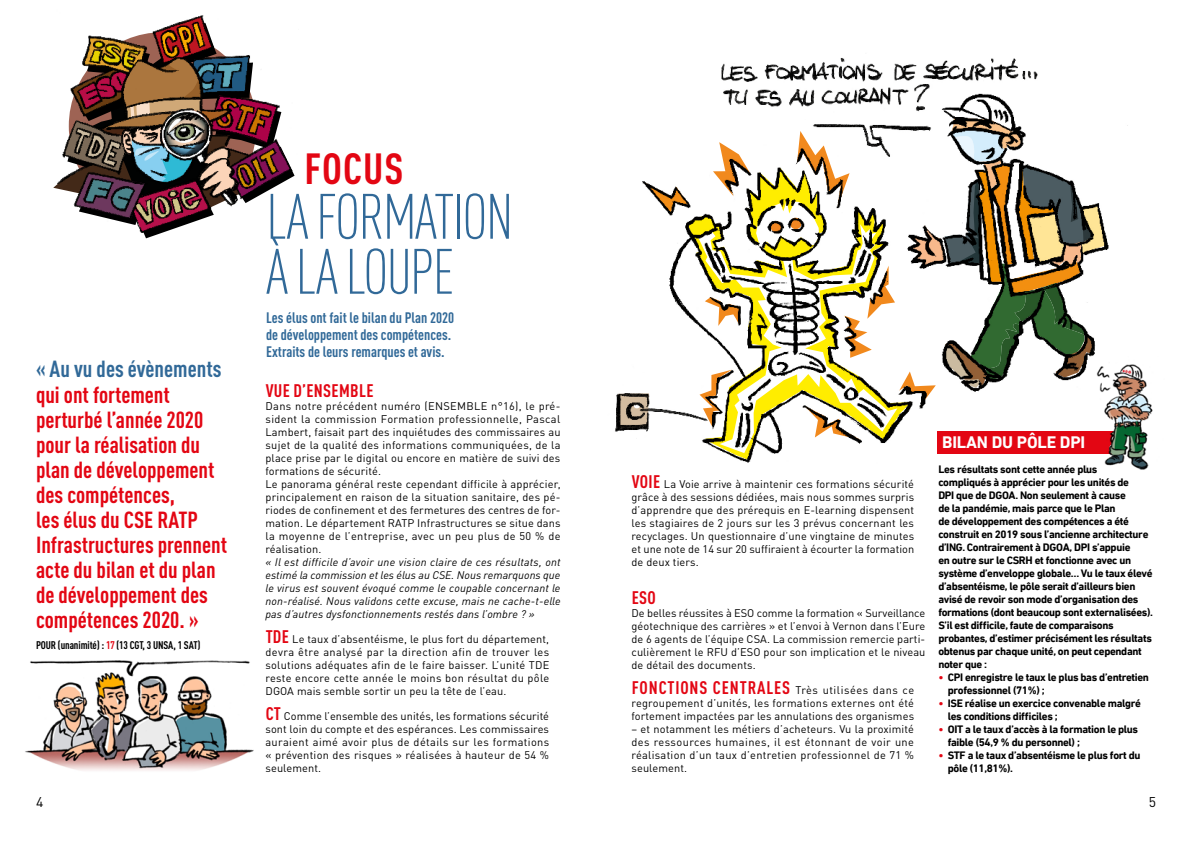
<style>
.page{position:relative;width:1191px;height:842px;background:#fff}
.page>*{position:absolute;margin:0;border:0;box-sizing:border-box;transform-origin:0 0}
.t1{font:300 condensed 63px/55px "DIN Pro";letter-spacing:-.03em;color:#316998}
.t2{font:700 condensed 43px "DIN Pro";letter-spacing:.02em;color:#e30613}
.t3{font:700 condensed 23px/25px "DIN Pro";color:#e30613}
.t4{font:700 condensed 23px "DIN Pro";color:#316998}
.t5{font:700 condensed 18px "DIN Pro";letter-spacing:.02em;color:#e30613}
.t6{font:700 17px "DIN Next LT Pro";letter-spacing:-.01em;color:#fff}
.t7{font:700 condensed 15px/17px "DIN Pro";color:#316998}
.t8{font:14px "DIN Pro";color:#000}
.t9{font:11px/13px "DIN Pro";letter-spacing:.015em;color:#000;text-align:justify}
.t10{font:700 11px/13px "DIN Next LT Pro";letter-spacing:-.03em;color:#000}
.t11{font:italic 11px/13px "DIN Pro";letter-spacing:.01em;color:#000;text-align:justify}
.t12{font:700 condensed 11px "DIN Pro";letter-spacing:-.01em;color:#000}
.s1{color:#e30613}
.s2{font-weight:700;font-stretch:condensed;font-size:18px;color:#e30613}
</style>
<div class="page">
<img style="left:25px;top:660px;width:229px;height:111px">
<svg style="left:615px;top:58px;width:513px;height:405px"></svg>
<img style="left:1087px;top:356px;width:66px;height:114px">
<img style="left:53px;top:17px;width:241px;height:221px">
<h3 class="t4" style="left:36px;top:352px;width:187px">« Au vu des évènements</h3>
<h3 class="t3" style="left:36px;top:380px;width:193px">qui ont fortement perturbé l’année 2020 pour la réalisation du plan de développement des compétences,<br>les élus du CSE RATP<br>Infrastructures prennent acte du bilan et du plan de développement des compétences 2020. »</h3>
<p class="t12" style="left:36px;top:637px;width:166px">POUR (unanimité) : <span class="s1">17</span> (13 CGT, 3 UNSA, 1 SAT)</p>
<h2 class="t2" style="left:304px;top:136px;width:100px">FOCUS</h2>
<h1 class="t1" style="left:266px;top:185px;width:249px">LA FORMATION<br>À LA LOUPE</h1>
<h3 class="t7" style="left:266px;top:308px;width:190px">Les élus ont fait le bilan du Plan 2020 de développement des compétences.<br>Extraits de leurs remarques et avis.</h3>
<h3 class="t5" style="left:266px;top:377px;width:109px">VUE D’ENSEMBLE</h3>
<p class="t9" style="left:265px;top:398px;width:297px;text-align:left">Dans notre précédent numéro (ENSEMBLE n°16), le pré&shy;sident la commission Formation professionnelle, Pascal Lambert, faisait part des inquiétudes des commissaires au sujet de la qualité des informations communiquées, de la place prise par le digital ou encore en matière de suivi des formations de sécurité.<br>Le panorama général reste cependant difficile à apprécier, principalement en raison de la situation sanitaire, des pé&shy;riodes de confinement et des fermetures des centres de for&shy;mation. Le département RATP Infrastructures se situe dans la moyenne de l’entreprise, avec un peu plus de 50 % de réalisation.</p>
<p class="t11" style="left:265px;top:554px;width:297px">« Il est difficile d’avoir une vision claire de ces résultats, ont estimé la commission et les élus au CSE. Nous remarquons que le virus est souvent évoqué comme le coupable concernant le non-réalisé. Nous validons cette excuse, mais ne cache-t-elle pas d’autres dysfonctionnements restés dans l’ombre ? »</p>
<p class="t9" style="left:265px;top:631px;width:285px"><span class="s2">TDE</span> Le taux d’absentéisme, le plus fort du département, devra être analysé par la direction afin de trouver les solutions adéquates afin de le faire baisser. L’unité TDE reste encore cette année le moins bon résultat du pôle DGOA mais semble sortir un peu la tête de l’eau.</p>
<p class="t9" style="left:265px;top:708px;width:285px"><span class="s2">CT</span> Comme l’ensemble des unités, les formations sécurité sont loin du compte et des espérances. Les commissaires auraient aimé avoir plus de détails sur les formations « prévention des risques » réalisées à hauteur de 54 % seulement.</p>
<p class="t9" style="left:631px;top:477px;width:284px"><span class="s2">VOIE</span> La Voie arrive à maintenir ces formations sécurité grâce à des sessions dédiées, mais nous sommes surpris d’apprendre que des prérequis en E-learning dispensent les stagiaires de 2 jours sur les 3 prévus concernant les recyclages. Un questionnaire d’une vingtaine de minutes et une note de 14 sur 20 suffiraient à écourter la formation de deux tiers.</p>
<h3 class="t5" style="left:631px;top:584px;width:26px">ESO</h3>
<p class="t9" style="left:631px;top:606px;width:295px">De belles réussites à ESO comme la formation « Surveillance géotechnique des carrières » et l’envoi à Vernon dans l’Eure de 6 agents de l’équipe CSA. La commission remercie parti&shy;culièrement le RFU d’ESO pour son implication et le niveau de détail des documents.</p>
<p class="t9" style="left:631px;top:683px;width:284px"><span class="s2">FONCTIONS CENTRALES</span> Très utilisées dans ce regroupement d’unités, les formations externes ont été fortement impactées par les annulations des organismes</p>
<p class="t9" style="left:631px;top:722px;width:284px">– et notamment les métiers d’acheteurs. Vu la proximité des ressources humaines, il est étonnant de voir une réalisation d’un taux d’entretien professionnel de 71 % seulement.</p>
<h3 class="t6" style="left:942px;top:432px;width:145px">BILAN DU PÔLE DPI</h3>
<p class="t10" style="left:938px;top:463px;width:216px">Les résultats sont cette année plus compliqués à apprécier pour les unités de<br>DPI que de DGOA. Non seulement à cause<br>de la pandémie, mais parce que le Plan<br>de développement des compétences a été construit en 2019 sous l’ancienne architecture d’ING. Contrairement à DGOA, DPI s’appuie<br>en outre sur le CSRH et fonctionne avec un système d’enveloppe globale… Vu le taux élevé d’absentéisme, le pôle serait d’ailleurs bien avisé de revoir son mode d’organisation des formations (dont beaucoup sont externalisées).<br>S’il est difficile, faute de comparaisons probantes, d’estimer précisément les résultats obtenus par chaque unité, on peut cependant noter que :</p>
<p class="t10" style="left:947px;top:671px;width:203px;text-indent:-9px"><span class="s1">•</span> CPI enregistre le taux le plus bas d’entretien professionnel (71%) ;</p>
<p class="t10" style="left:947px;top:697px;width:195px;text-indent:-9px"><span class="s1">•</span> ISE réalise un exercice convenable malgré les conditions difficiles ;</p>
<p class="t10" style="left:947px;top:723px;width:192px;text-indent:-9px"><span class="s1">•</span> OIT a le taux d’accès à la formation le plus faible (54,9 % du personnel) ;</p>
<p class="t10" style="left:947px;top:749px;width:194px;text-indent:-9px"><span class="s1">•</span> STF a le taux d’absentéisme le plus fort du pôle (11,81%).</p>
<p class="t8" style="left:36px;top:790px;width:9px">4</p>
<p class="t8" style="left:1148px;top:790px;width:9px">5</p>
</div>
